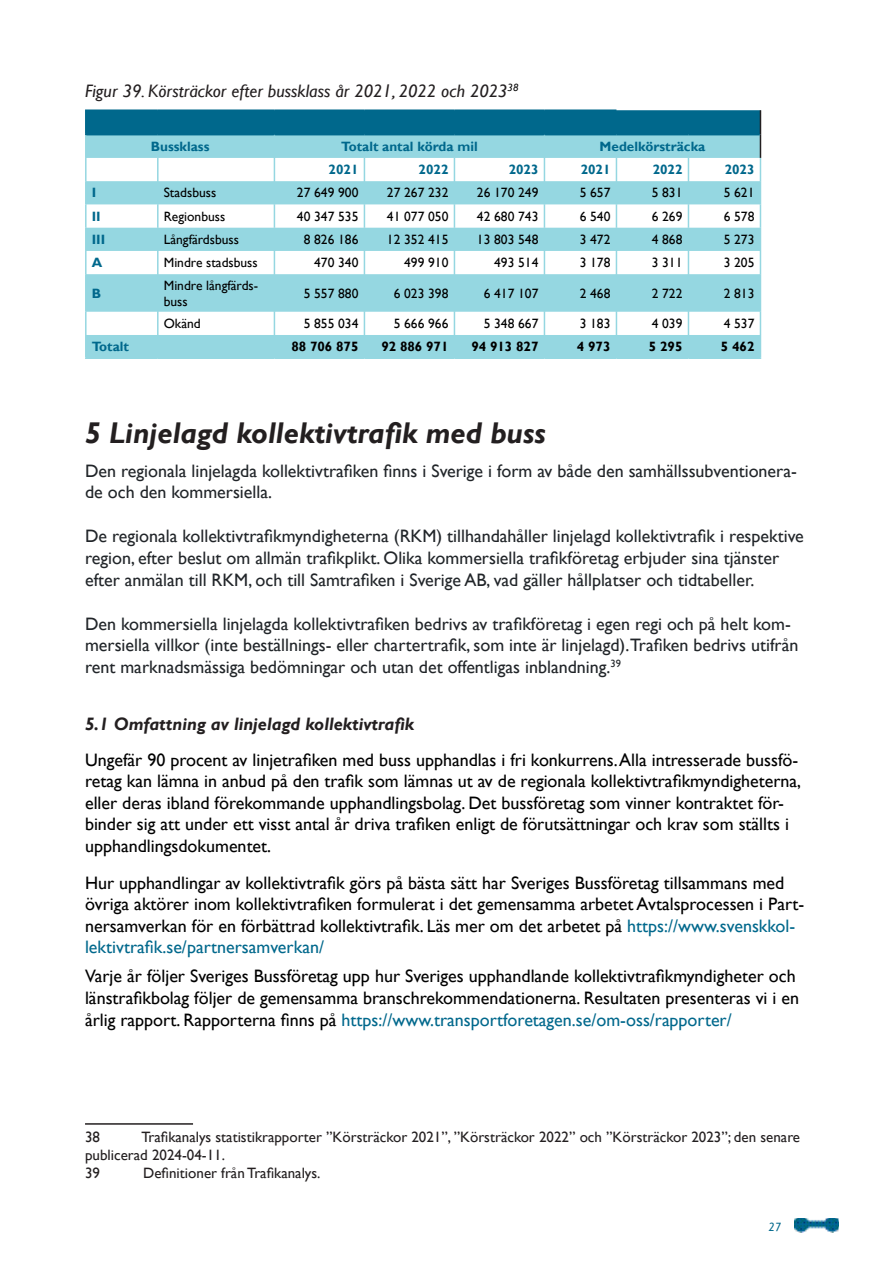
<style>
.page{position:relative;width:893px;height:1263px;background:#fff}
.page>*{position:absolute;margin:0;border:0;box-sizing:border-box;transform-origin:0 0}
.Heading_1{font:italic 700 30px "Gill Sans";color:#231f20}
.t1{font:18px/21.6px "Gill Sans";color:#000}
.t2{font:18px/21.6px "Gill Sans";color:#212529}
.Heading_3{font:italic 18px "Gill Sans";color:#231f20}
.Heading_2{font:italic 700 18px "Gill Sans";color:#231f20}
.t3{font:15px/18px "Gill Sans";color:#231f20}
.t4{font:13.5px/16.2px "Gill Sans";color:#000}
.t5{font:700 13.5px "Gill Sans";color:#00688c}
.t6{font:700 13.5px "Gill Sans";color:#000}
.t7{font:italic 12px "Gill Sans";color:#00688c}
.s1{color:#00688c}
</style>
<div class="page">
<img style="left:795px;top:1218px;width:44px;height:14px">
<svg style="left:87px;top:274px;width:673px;height:83px;fill:#95d7e1"></svg>
<hr style="left:85px;top:111px;width:2px;height:23px;background:#00688c">
<hr style="left:85px;top:109px;width:73px;height:2px;background:#00688c">
<hr style="left:158px;top:109px;width:116px;height:2px;background:#00688c">
<hr style="left:274px;top:109px;width:90px;height:2px;background:#00688c">
<hr style="left:364px;top:109px;width:90px;height:2px;background:#00688c">
<hr style="left:454px;top:109px;width:90px;height:2px;background:#00688c">
<hr style="left:544px;top:109px;width:72px;height:2px;background:#00688c">
<hr style="left:85px;top:134px;width:73px;height:1px;background:#00688c">
<hr style="left:85px;top:135px;width:2px;height:23px;background:#95d7e1">
<hr style="left:85px;top:158px;width:2px;height:23px;background:#95d7e1">
<hr style="left:85px;top:181px;width:2px;height:23px;background:#95d7e1">
<hr style="left:85px;top:204px;width:2px;height:24px;background:#95d7e1">
<hr style="left:85px;top:228px;width:2px;height:23px;background:#95d7e1">
<hr style="left:85px;top:251px;width:2px;height:23px;background:#95d7e1">
<svg style="left:86px;top:110px;width:675px;height:164px"></svg>
<hr style="left:85px;top:274px;width:2px;height:38px;background:#95d7e1">
<hr style="left:157px;top:274px;width:2px;height:38px;background:#95d7e1">
<hr style="left:274px;top:274px;width:1px;height:38px;background:#95d7e1">
<hr style="left:364px;top:274px;width:1px;height:38px;background:#95d7e1">
<hr style="left:454px;top:274px;width:1px;height:38px;background:#95d7e1">
<hr style="left:544px;top:274px;width:1px;height:38px;background:#95d7e1">
<hr style="left:616px;top:274px;width:1px;height:38px;background:#95d7e1">
<hr style="left:688px;top:274px;width:1px;height:38px;background:#95d7e1">
<hr style="left:760px;top:274px;width:1px;height:38px;background:#95d7e1">
<hr style="left:85px;top:312px;width:2px;height:23px;background:#95d7e1">
<hr style="left:157px;top:312px;width:2px;height:23px;background:#95d7e1">
<hr style="left:85px;top:335px;width:2px;height:22px;background:#95d7e1">
<hr style="left:85px;top:357px;width:73px;height:2px;background:#95d7e1">
<hr style="left:157px;top:335px;width:2px;height:22px;background:#95d7e1">
<svg style="left:274px;top:312px;width:1px;height:45px"></svg>
<svg style="left:364px;top:312px;width:1px;height:45px"></svg>
<svg style="left:454px;top:312px;width:1px;height:45px"></svg>
<svg style="left:544px;top:312px;width:1px;height:45px"></svg>
<svg style="left:616px;top:312px;width:1px;height:45px"></svg>
<svg style="left:688px;top:312px;width:1px;height:45px"></svg>
<hr style="left:158px;top:357px;width:116px;height:2px;background:#95d7e1">
<hr style="left:274px;top:357px;width:90px;height:2px;background:#95d7e1">
<hr style="left:364px;top:357px;width:90px;height:2px;background:#95d7e1">
<hr style="left:454px;top:357px;width:90px;height:2px;background:#95d7e1">
<hr style="left:544px;top:357px;width:72px;height:2px;background:#95d7e1">
<hr style="left:616px;top:357px;width:72px;height:2px;background:#95d7e1">
<hr style="left:688px;top:357px;width:73px;height:2px;background:#95d7e1">
<svg style="left:760px;top:312px;width:1px;height:45px"></svg>
<hr style="left:85px;top:1123px;width:108px;height:2px;background:#231f20">
<p class="Heading_3" style="left:85px;top:81px;width:435px">Figur 39. Körsträckor efter bussklass år 2021, 2022 och 2023<sup>38</sup></p>
<p class="t5" style="left:151px;top:138px;width:60px">Bussklass</p>
<p class="t5" style="left:341px;top:138px;width:138px">Totalt antal körda mil</p>
<p class="t5" style="left:600px;top:138px;width:107px">Medelkörsträcka</p>
<p class="t5" style="left:329px;top:162px;width:31px">2021</p>
<p class="t5" style="left:419px;top:162px;width:31px">2022</p>
<p class="t5" style="left:509px;top:162px;width:31px">2023</p>
<p class="t5" style="left:581px;top:162px;width:31px">2021</p>
<p class="t5" style="left:653px;top:162px;width:31px">2022</p>
<p class="t5" style="left:725px;top:162px;width:31px">2023</p>
<p class="t5" style="left:92px;top:185px;width:6px">I</p>
<p class="t4" style="left:164px;top:185px;width:54px">Stadsbuss</p>
<p class="t4" style="left:297px;top:185px;width:63px">27 649 900</p>
<p class="t4" style="left:387px;top:185px;width:63px">27 267 232</p>
<p class="t4" style="left:477px;top:185px;width:63px">26 170 249</p>
<p class="t4" style="left:580px;top:185px;width:32px">5 657</p>
<p class="t4" style="left:652px;top:185px;width:32px">5 831</p>
<p class="t4" style="left:724px;top:185px;width:32px">5 621</p>
<p class="t5" style="left:92px;top:208px;width:10px">II</p>
<p class="t4" style="left:164px;top:208px;width:63px">Regionbuss</p>
<p class="t4" style="left:297px;top:208px;width:63px">40 347 535</p>
<p class="t4" style="left:387px;top:208px;width:63px">41 077 050</p>
<p class="t4" style="left:477px;top:208px;width:63px">42 680 743</p>
<p class="t4" style="left:580px;top:208px;width:32px">6 540</p>
<p class="t4" style="left:652px;top:208px;width:32px">6 269</p>
<p class="t4" style="left:724px;top:208px;width:32px">6 578</p>
<p class="t5" style="left:92px;top:231px;width:15px">III</p>
<p class="t4" style="left:164px;top:232px;width:77px">Långfärdsbuss</p>
<p class="t4" style="left:304px;top:232px;width:56px">8 826 186</p>
<p class="t4" style="left:387px;top:232px;width:63px">12 352 415</p>
<p class="t4" style="left:477px;top:232px;width:63px">13 803 548</p>
<p class="t4" style="left:580px;top:232px;width:32px">3 472</p>
<p class="t4" style="left:652px;top:232px;width:32px">4 868</p>
<p class="t4" style="left:724px;top:232px;width:32px">5 273</p>
<p class="t5" style="left:92px;top:255px;width:12px">A</p>
<p class="t4" style="left:164px;top:255px;width:95px">Mindre stadsbuss</p>
<p class="t4" style="left:314px;top:255px;width:46px">470 340</p>
<p class="t4" style="left:404px;top:255px;width:46px">499 910</p>
<p class="t4" style="left:494px;top:255px;width:46px">493 514</p>
<p class="t4" style="left:580px;top:255px;width:32px">3 178</p>
<p class="t4" style="left:652px;top:255px;width:32px">3 311</p>
<p class="t4" style="left:724px;top:255px;width:32px">3 205</p>
<p class="t5" style="left:92px;top:285px;width:11px">B</p>
<p class="t4" style="left:164px;top:277px;width:96px">Mindre långfärds&shy;buss</p>
<p class="t4" style="left:304px;top:285px;width:56px">5 557 880</p>
<p class="t4" style="left:394px;top:285px;width:56px">6 023 398</p>
<p class="t4" style="left:484px;top:285px;width:56px">6 417 107</p>
<p class="t4" style="left:580px;top:285px;width:32px">2 468</p>
<p class="t4" style="left:652px;top:285px;width:32px">2 722</p>
<p class="t4" style="left:724px;top:285px;width:32px">2 813</p>
<p class="t4" style="left:164px;top:316px;width:38px">Okänd</p>
<p class="t4" style="left:304px;top:316px;width:56px">5 855 034</p>
<p class="t4" style="left:394px;top:316px;width:56px">5 666 966</p>
<p class="t4" style="left:484px;top:316px;width:56px">5 348 667</p>
<p class="t4" style="left:580px;top:316px;width:32px">3 183</p>
<p class="t4" style="left:652px;top:316px;width:32px">4 039</p>
<p class="t4" style="left:724px;top:316px;width:32px">4 537</p>
<p class="t5" style="left:92px;top:339px;width:39px">Totalt</p>
<p class="t6" style="left:291px;top:339px;width:69px">88 706 875</p>
<p class="t6" style="left:381px;top:339px;width:69px">92 886 971</p>
<p class="t6" style="left:471px;top:339px;width:69px">94 913 827</p>
<p class="t6" style="left:577px;top:339px;width:35px">4 973</p>
<p class="t6" style="left:649px;top:339px;width:35px">5 295</p>
<p class="t6" style="left:721px;top:339px;width:35px">5 462</p>
<p class="Heading_1" style="left:85px;top:415px;width:462px">5 Linjelagd kollektivtrafik med buss</p>
<p class="t2" style="left:85px;top:460px;width:713px">Den regionala linjelagda kollektivtrafiken finns i Sverige i form av både den samhällssubventionera&shy;de och den kommersiella.</p>
<p class="t2" style="left:85px;top:526px;width:720px">De regionala kollektivtrafikmyndigheterna (RKM) tillhandahåller linjelagd kollektivtrafik i respektive region, efter beslut om allmän trafikplikt. Olika kommersiella trafikföretag erbjuder sina tjänster efter anmälan till RKM, och till Samtrafiken i Sverige AB, vad gäller hållplatser och tidtabeller.</p>
<p class="t2" style="left:85px;top:613px;width:715px">Den kommersiella linjelagda kollektivtrafiken bedrivs av trafikföretag i egen regi och på helt kom&shy;mersiella villkor (inte beställnings- eller chartertrafik, som inte är linjelagd).Trafiken bedrivs utifrån rent marknadsmässiga bedömningar och utan det offentligas inblandning.<sup>39</sup></p>
<p class="Heading_2" style="left:85px;top:714px;width:330px">5.1 Omfattning av linjelagd kollektivtrafik</p>
<p class="t1" style="left:85px;top:749px;width:718px">Ungefär 90 procent av linjetrafiken med buss upphandlas i fri konkurrens. Alla intresserade bussfö&shy;retag kan lämna in anbud på den trafik som lämnas ut av de regionala kollektivtrafikmyndigheterna, eller deras ibland förekommande upphandlingsbolag. Det bussföretag som vinner kontraktet för&shy;binder sig att under ett visst antal år driva trafiken enligt de förutsättningar och krav som ställts i upphandlingsdokumentet.</p>
<p class="t1" style="left:85px;top:872px;width:721px">Hur upphandlingar av kollektivtrafik görs på bästa sätt har Sveriges Bussföretag tillsammans med övriga aktörer inom kollektivtrafiken formulerat i det gemensamma arbetet Avtalsprocessen i Part&shy;nersamverkan för en förbättrad kollektivtrafik. Läs mer om det arbetet på <span class="s1">https://www.svenskkol&shy;lektivtrafik.se/partnersamverkan/</span></p>
<p class="t1" style="left:85px;top:966px;width:716px">Varje år följer Sveriges Bussföretag upp hur Sveriges upphandlande kollektivtrafikmyndigheter och länstrafikbolag följer de gemensamma branschrekommendationerna. Resultaten presenteras vi i en årlig rapport. Rapporterna finns på <span class="s1">https://www.transportforetagen.se/om-oss/rapporter/</span></p>
<p class="t3" style="left:85px;top:1128px;width:717px;text-indent:56px">Trafikanalys statistikrapporter ”Körsträckor 2021”, ”Körsträckor 2022” och ”Körsträckor 2023”; den senare publicerad 2024-04-11.</p>
<p class="t3" style="left:85px;top:1164px;width:16px">39</p>
<p class="t3" style="left:143px;top:1164px;width:179px">Definitioner från Trafikanalys.</p>
<p class="t3" style="left:85px;top:1128px;width:16px">38</p>
<p class="t7" style="left:769px;top:1220px;width:14px">27</p>
</div>
